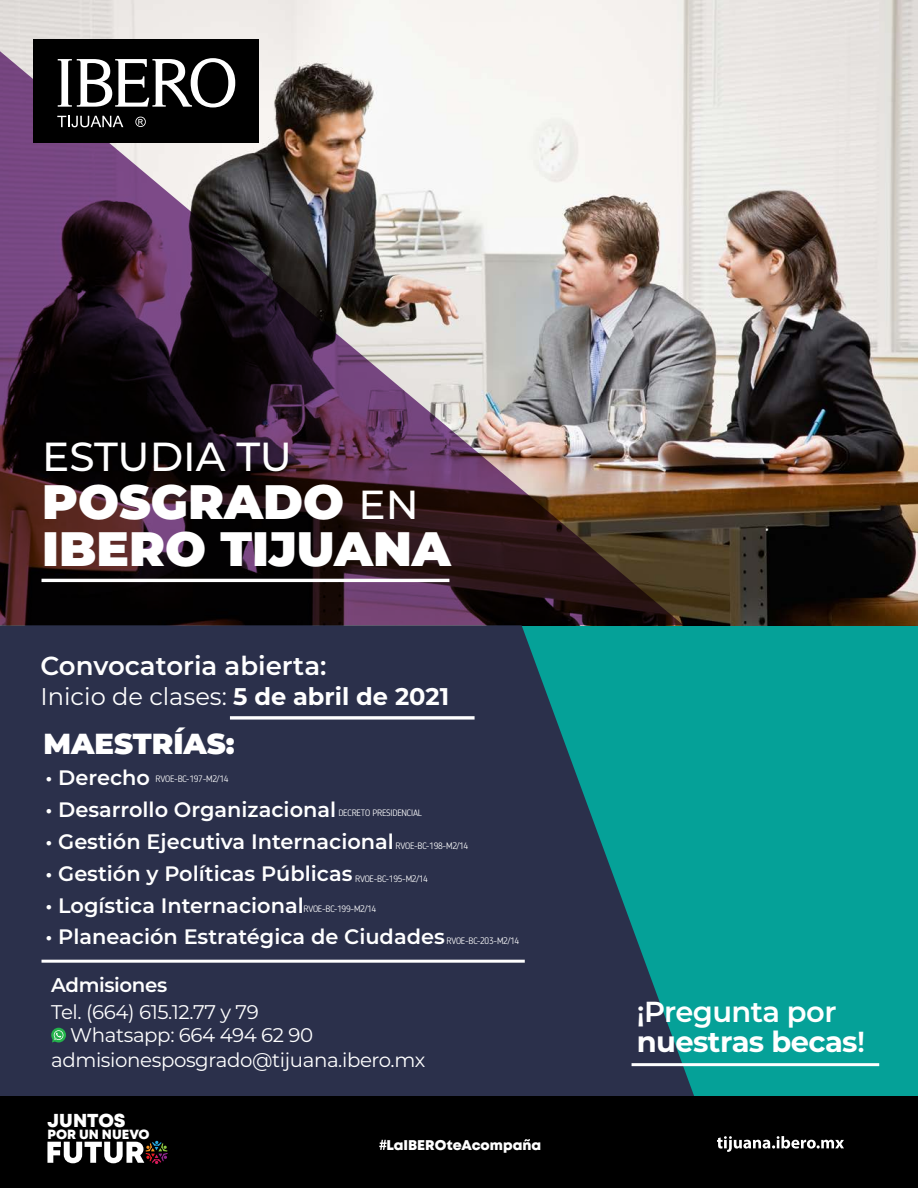
<style>
.page{position:relative;width:918px;height:1188px;background:#fff}
.page>*{position:absolute;margin:0;border:0;box-sizing:border-box;transform-origin:0 0}
.t1{font:900 48.3px/47.4px "Montserrat";color:#fff}
.t2{font:500 40.5px "Montserrat";color:#fff}
.t3{font:600 28.95px/30.5px "Montserrat";letter-spacing:-.02em;color:#fff}
.t4{font:900 28.95px "Montserrat";color:#fff}
.t5{font:600 26.1px "Montserrat";color:#fff}
.t6{font:24.15px "Montserrat";color:#fff}
.t7{font:600 20.85px "Montserrat";color:#fff}
.t8{font:19.8px/24.9px "Montserrat";letter-spacing:-.02em;color:#fff}
.t9{font:600 19.8px "Montserrat";letter-spacing:-.02em;color:#fff}
.t10{font:18.75px "Mont Heavy DEMO";color:#fff}
.t11{font:14.1px "Mont Heavy DEMO";color:#fff}
.t12{font:13.35px "Mont Heavy DEMO";color:#fff}
.t13{font:300 9.3px "Blogger Sans";letter-spacing:-.02em;color:#fff}
.s1{font-weight:500;font-size:40.5px}
.s2{font-weight:700}
</style>
<div class="page">
<div style="left:721px;top:626px;width:197px;height:471px;background:#05a198"></div>
<img style="left:684px;top:0;width:234px;height:626px">
<img style="left:0;top:0;width:684px;height:625px">
<svg style="left:0;top:625px;width:721px;height:472px;background:#244357"></svg>
<hr style="left:42px;top:960px;width:483px;height:3px;background:#fff">
<hr style="left:42px;top:579px;width:407px;height:3px;background:#fff">
<div style="left:0;top:747px;width:83px;height:350px;background:#2b304b"></div>
<div style="left:0;top:1097px;width:918px;height:91px;background:#000"></div>
<svg style="left:717px;top:1136px;width:127px;height:16px"></svg>
<svg style="left:379px;top:1140px;width:8px;height:10px"></svg>
<svg style="left:47px;top:1141px;width:121px;height:23px"></svg>
<hr style="left:632px;top:1063px;width:247px;height:3px;background:#fff">
<svg style="left:230px;top:716px;width:245px;height:4px"></svg>
<div style="left:33px;top:39px;width:226px;height:104px;background:#000"></div>
<svg style="left:57px;top:116px;width:66px;height:11px"></svg>
<svg style="left:135px;top:117px;width:11px;height:10px"></svg>
<svg style="left:58px;top:58px;width:177px;height:49px"></svg>
<h2 class="t2" style="left:42px;top:429px;width:251px">ESTUDIA TU</h2>
<h1 class="t1" style="left:42px;top:475px;width:410px">POSGRADO <span class="s1">EN<br></span>IBERO TIJUANA</h1>
<p class="t5" style="left:41px;top:647px;width:287px">Convocatoria abierta:</p>
<p class="t6" style="left:41px;top:680px;width:410px">Inicio de clases: <span class="s2">5 de abril de 2021</span></p>
<h3 class="t4" style="left:43px;top:722px;width:193px">MAESTRÍAS:</h3>
<p class="t7" style="left:45px;top:763px;width:106px">• Derecho</p>
<p class="t7" style="left:45px;top:794px;width:292px">• Desarrollo Organizacional</p>
<p class="t7" style="left:45px;top:826px;width:350px">• Gestión Ejecutiva Internacional</p>
<p class="t7" style="left:45px;top:858px;width:309px">• Gestión y Políticas Públicas</p>
<p class="t7" style="left:45px;top:890px;width:260px">• Logística Internacional</p>
<p class="t7" style="left:45px;top:922px;width:401px">• Planeación Estratégica de Ciudades</p>
<p class="t13" style="left:156px;top:774px;width:74px">RVOE-BC-197-M2/14</p>
<p class="t13" style="left:338px;top:807px;width:85px">DECRETO PRESIDENCIAL</p>
<p class="t13" style="left:395px;top:840px;width:74px">RVOE-BC-198-M2/14</p>
<p class="t13" style="left:355px;top:873px;width:74px">RVOE-BC-195-M2/14</p>
<p class="t13" style="left:303px;top:903px;width:74px">RVOE-BC-199-M2/14</p>
<p class="t13" style="left:446px;top:935px;width:74px">RVOE-BC-203-M2/14</p>
<p class="t9" style="left:51px;top:971px;width:118px">Admisiones</p>
<p class="t8" style="left:51px;top:1022px;width:376px;text-indent:19px">Whatsapp: 664 494 62 90 admisionesposgrado@tijuana.ibero.mx</p>
<p class="t8" style="left:51px;top:999px;width:209px">Tel. (664) 615.12.77 y 79</p>
<p class="t10" style="left:48px;top:1110px;width:80px">JUNTOS</p>
<p class="t12" style="left:48px;top:1127px;width:103px">POR UN NUEVO</p>
<p class="t11" style="left:386px;top:1137px;width:156px">LaIBEROteAcompana</p>
<h3 class="t3" style="left:637px;top:995px;width:230px">¡Pregunta por <span class="s2">nuestras becas</span>!</h3>
</div>
